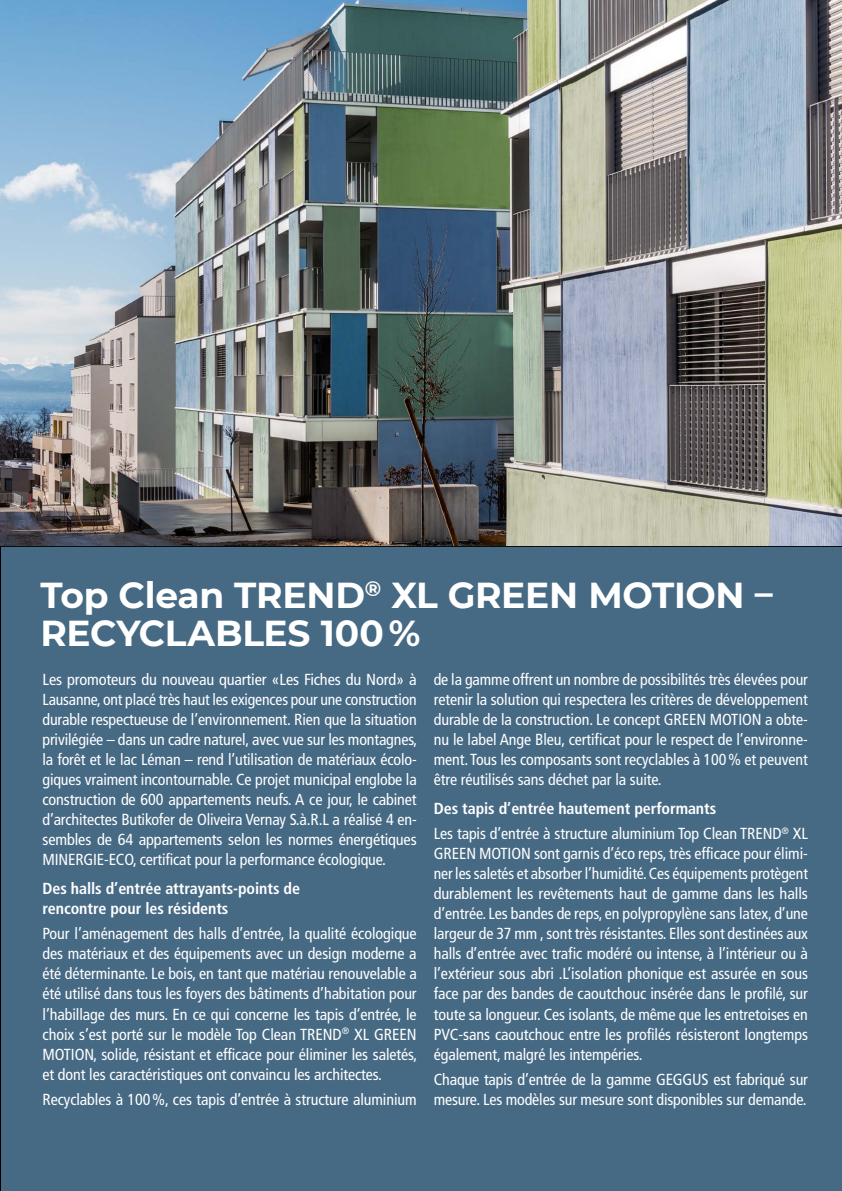
<style>
.page{position:relative;width:842px;height:1191px;background:#fff}
.page>*{position:absolute;margin:0;border:0;box-sizing:border-box;transform-origin:0 0}
.t1{font:700 36px/38px "Montserrat";letter-spacing:-.005em;color:#fff}
.t2{font:condensed 16px/20px "Frutiger LT Std";letter-spacing:-.005em;color:#fff;text-align:justify}
.t3{font:700 condensed 16px/20px "Frutiger LT Std";letter-spacing:-.005em;color:#fff}
.s1{font-weight:700}
</style>
<div class="page">
<div style="left:1px;top:546px;width:841px;height:645px;background:#466984"></div>
<img style="left:0;top:0;width:1px;height:1191px">
<img style="left:0;top:650px;width:1px;height:492px">
<img style="left:0;top:0;width:842px;height:546px">
<h1 class="t1" style="left:40px;top:574px;width:734px">Top Clean TREND<sup>®</sup> XL GREEN MOTION –<br>RECYCLABLES 100 %</h1>
<p class="t2" style="left:43px;top:670px;width:376px">Les promoteurs du nouveau quartier «Les Fiches du Nord» à Lausanne, ont placé très haut les exigences pour une construction durable respectueuse de l’environnement. Rien que la situation privilégiée – dans un cadre naturel, avec vue sur les montagnes, la forêt et le lac Léman – rend l’utilisation de matériaux écolo&shy;giques vraiment incontournable. Ce projet municipal englobe la construction de 600 appartements neufs. A ce jour, le cabinet d’architectes Butikofer de Oliveira Vernay S.à.R.L a réalisé 4 en&shy;sembles de 64 appartements selon les normes énergétiques MINERGIE-ECO, certificat pour la performance écologique.</p>
<p class="t3" style="left:43px;top:878px;width:259px">Des halls d’entrée attrayants-points de rencontre pour les résidents</p>
<p class="t2" style="left:43px;top:924px;width:376px">Pour l’aménagement des halls d’entrée, la qualité écologique des matériaux et des équipements avec un design moderne a été déterminante. Le bois, en tant que matériau renouvelable a été utilisé dans tous les foyers des bâtiments d’habitation pour l’habillage des murs. En ce qui concerne les tapis d’entrée, le choix s’est porté sur le modèle Top Clean TREND<sup>®</sup> XL GREEN MOTION, solide, résistant et efficace pour éliminer les saletés, et dont les caractéristiques ont convaincu les architectes.</p>
<p class="t2" style="left:43px;top:1089px;width:376px">Recyclables à 100%, ces tapis d’entrée à structure aluminium</p>
<p class="t2" style="left:434px;top:670px;width:376px">de la gamme offrent un nombre de possibilités très élevées pour retenir la solution qui respectera les critères de développement durable de la construction. Le concept GREEN MOTION a obte&shy;nu le label Ange Bleu, certificat pour le respect de l’environne&shy;ment. Tous les composants sont recyclables à 100% et peuvent être réutilisés sans déchet par la suite.</p>
<p class="t2" style="left:434px;top:795px;width:376px;line-height:25.7px"><span class="s1">Des tapis d’entrée hautement performants<br></span>Les tapis d’entrée à structure aluminium Top Clean TREND<sup>®</sup> XL</p>
<p class="t2" style="left:434px;top:844px;width:376px">GREEN MOTION sont garnis d’éco reps, très efficace pour élimi&shy;ner les saletés et absorber l’humidité. Ces équipements protègent durablement les revêtements haut de gamme dans les halls d’entrée. Les bandes de reps, en polypropylène sans latex, d’une largeur de 37 mm , sont très résistantes. Elles sont destinées aux halls d’entrée avec trafic modéré ou intense, à l’intérieur ou à l’extérieur sous abri .L’isolation phonique est assurée en sous face par des bandes de caoutchouc insérée dans le profilé, sur toute sa longueur. Ces isolants, de même que les entretoises en PVC-sans caoutchouc entre les profilés résisteront longtemps également, malgré les intempéries.</p>
<p class="t2" style="left:434px;top:1069px;width:376px">Chaque tapis d’entrée de la gamme GEGGUS est fabriqué sur mesure. Les modèles sur mesure sont disponibles sur demande.</p>
</div>
